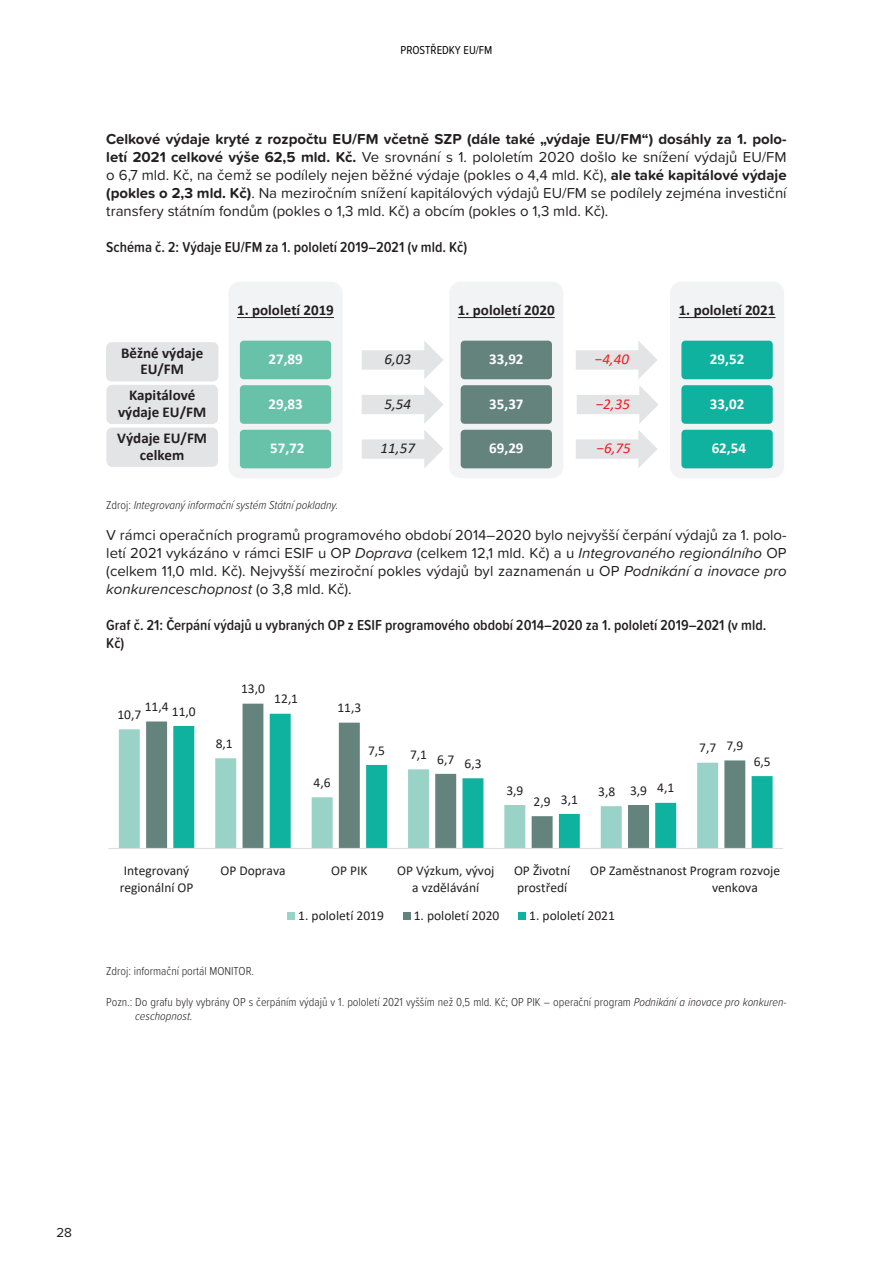
<style>
.page{position:relative;width:893px;height:1263px;background:#fff}
.page>*{position:absolute;margin:0;border:0;box-sizing:border-box;transform-origin:0 0}
.text_normal_10_b{font:15px/18px "Proxima Soft";color:#231f20;text-align:justify}
.tabulka_nadpis{font:600 15px/18px "Proxima Soft Cond";color:#231f20}
.t1{font:700 15px/16.5px "Calibri";color:#231f20;text-align:center}
.t2{font:700 15px "Calibri";color:#fff}
.t3{font:italic 15px "Calibri";color:#ee1d23}
.t4{font:italic 15px "Calibri";color:#231f20}
.t5{font:13.5px/16.5px "Calibri";color:#231f20;text-align:center}
.t6{font:13.5px "Proxima Soft";color:#231f20}
.zdroje{font:300 12px/13.8px "Proxima Soft Cond";color:#231f20}
.zdroje-2{font:italic 300 12px "Proxima Soft Cond";color:#231f20}
.t7{font:12px "Proxima Soft Cond";color:#040503}
.s1{font-weight:700}
.s2{font-style:normal}
.s3{font-style:italic}
</style>
<div class="page">
<div style="left:103px;top:339px;width:118px;height:45px;background:#e3e4e6;border:3px solid #fff;border-radius:7px"></div>
<div style="left:103px;top:382px;width:118px;height:45px;background:#e3e4e6;border:3px solid #fff;border-radius:7px"></div>
<div style="left:103px;top:424px;width:118px;height:46px;background:#e3e4e6;border:3px solid #fff;border-radius:7px"></div>
<div style="left:228px;top:282px;width:115px;height:196px;background:#f2f3f4;border-radius:11px"></div>
<svg style="left:237px;top:317px;width:97px;height:1px"></svg>
<div style="left:240px;top:341px;width:91px;height:38px;background:#68c2a9;border-radius:4px"></div>
<div style="left:240px;top:385px;width:91px;height:39px;background:#68c2a9;border-radius:4px"></div>
<div style="left:240px;top:430px;width:91px;height:38px;background:#68c2a9;border-radius:4px"></div>
<svg style="left:362px;top:341px;width:81px;height:38px"></svg>
<svg style="left:362px;top:386px;width:81px;height:37px"></svg>
<svg style="left:362px;top:430px;width:81px;height:38px"></svg>
<div style="left:449px;top:282px;width:114px;height:196px;background:#f2f3f4;border-radius:11px"></div>
<svg style="left:458px;top:317px;width:97px;height:1px"></svg>
<div style="left:461px;top:341px;width:91px;height:38px;background:#64837d;border-radius:4px"></div>
<div style="left:461px;top:385px;width:91px;height:39px;background:#64837d;border-radius:4px"></div>
<div style="left:461px;top:430px;width:91px;height:38px;background:#64837d;border-radius:4px"></div>
<svg style="left:576px;top:341px;width:81px;height:38px"></svg>
<svg style="left:577px;top:386px;width:82px;height:37px"></svg>
<svg style="left:576px;top:430px;width:81px;height:38px"></svg>
<div style="left:670px;top:282px;width:114px;height:196px;background:#f2f3f4;border-radius:11px"></div>
<svg style="left:679px;top:317px;width:96px;height:1px"></svg>
<div style="left:681px;top:341px;width:92px;height:38px;background:#0fb29e;border-radius:4px"></div>
<div style="left:681px;top:385px;width:92px;height:39px;background:#0fb29e;border-radius:4px"></div>
<div style="left:681px;top:430px;width:92px;height:38px;background:#0fb29e;border-radius:4px"></div>
<div style="left:119px;top:729px;width:21px;height:119px;background:#99d2c6"></div>
<svg style="left:146px;top:704px;width:145px;height:144px;fill:#64837d"></svg>
<svg style="left:173px;top:714px;width:600px;height:134px"></svg>
<hr style="left:108px;top:848px;width:675px;height:1px;background:#dcdddf">
<div style="left:288px;top:912px;width:7px;height:8px;background:#99d2c6"></div>
<div style="left:403px;top:912px;width:8px;height:8px;background:#64837d"></div>
<div style="left:519px;top:912px;width:7px;height:8px;background:#0fb29e"></div>
<p class="t7" style="left:400px;top:41px;width:93px">PROSTŘEDKY EU/FM</p>
<p class="text_normal_10_b" style="left:106px;top:129px;width:682px"><span class="s1">Celkové výdaje kryté z rozpočtu EU/FM včetně SZP (dále také „výdaje EU/FM“) dosáhly za 1. polo&shy;letí 2021 celkové výše 62,5 mld. Kč.</span> Ve srovnání s 1. pololetím 2020 došlo ke snížení výdajů EU/FM o 6,7 mld. Kč, na čemž se podílely nejen běžné výdaje (pokles o 4,4 mld. Kč), <span class="s1">ale také kapitálové výdaje (pokles o 2,3 mld. Kč)</span>. Na meziročním snížení kapitálových výdajů EU/FM se podílely zejména investiční transfery státním fondům (pokles o 1,3 mld. Kč) a obcím (pokles o 1,3 mld. Kč).</p>
<p class="tabulka_nadpis" style="left:106px;top:237px;width:363px">Schéma č. 2: Výdaje EU/FM za 1. pololetí 2019–2021 (v mld. Kč)</p>
<p class="t1" style="left:121px;top:344px;width:84px">Běžné výdaje<br>EU/FM</p>
<p class="t1" style="left:118px;top:387px;width:90px">Kapitálové výdaje EU/FM</p>
<p class="t1" style="left:117px;top:430px;width:91px">Výdaje EU/FM celkem</p>
<p class="t1" style="left:237px;top:302px;width:98px">1. pololetí 2019</p>
<p class="t2" style="left:268px;top:349px;width:36px">27,89</p>
<p class="t2" style="left:268px;top:393px;width:36px">29,83</p>
<p class="t2" style="left:270px;top:438px;width:36px">57,72</p>
<p class="t4" style="left:384px;top:349px;width:28px">6,03</p>
<p class="t4" style="left:384px;top:393px;width:28px">5,54</p>
<p class="t4" style="left:381px;top:438px;width:36px">11,57</p>
<p class="t1" style="left:458px;top:302px;width:98px">1. pololetí 2020</p>
<p class="t2" style="left:489px;top:349px;width:36px">33,92</p>
<p class="t2" style="left:489px;top:393px;width:36px">35,37</p>
<p class="t2" style="left:489px;top:438px;width:36px">69,29</p>
<p class="t3" style="left:595px;top:349px;width:36px">−4,40</p>
<p class="t3" style="left:596px;top:393px;width:36px">−2,35</p>
<p class="t3" style="left:597px;top:438px;width:36px">−6,75</p>
<p class="t1" style="left:679px;top:302px;width:98px">1. pololetí 2021</p>
<p class="t2" style="left:710px;top:349px;width:36px">29,52</p>
<p class="t2" style="left:710px;top:393px;width:36px">33,02</p>
<p class="t2" style="left:712px;top:438px;width:36px">62,54</p>
<p class="zdroje-2" style="left:106px;top:497px;width:233px"><span class="s2">Zdroj:</span> Integrovaný informační systém Státní pokladny.</p>
<p class="text_normal_10_b" style="left:106px;top:525px;width:682px">V rámci operačních programů programového období 2014–2020 bylo nejvyšší čerpání výdajů za 1. polo&shy;letí 2021 vykázáno v rámci ESIF u OP <span class="s3">Doprava</span> (celkem 12,1 mld. Kč) a u <span class="s3">Integrovaného regionálního</span> OP (celkem 11,0 mld. Kč). Nejvyšší meziroční pokles výdajů byl zaznamenán u OP <span class="s3">Podnikání a inovace pro konkurenceschopnost</span> (o 3,8 mld. Kč).</p>
<p class="tabulka_nadpis" style="left:106px;top:615px;width:662px">Graf č. 21: Čerpání výdajů u vybraných OP z ESIF programového období 2014–2020 za 1. pololetí 2019–2021 (v mld.<br>Kč)</p>
<p class="t5" style="left:145px;top:698px;width:25px">11,4</p>
<p class="t5" style="left:172px;top:702px;width:25px">11,0</p>
<p class="t5" style="left:117px;top:706px;width:25px">10,7</p>
<p class="t5" style="left:241px;top:680px;width:25px">13,0</p>
<p class="t5" style="left:274px;top:690px;width:25px">12,1</p>
<p class="t5" style="left:216px;top:735px;width:19px">8,1</p>
<p class="t5" style="left:337px;top:699px;width:25px">11,3</p>
<p class="t5" style="left:314px;top:774px;width:19px">4,6</p>
<p class="t5" style="left:368px;top:741px;width:19px">7,5</p>
<p class="t5" style="left:410px;top:746px;width:19px">7,1</p>
<p class="t5" style="left:437px;top:750px;width:19px">6,7</p>
<p class="t5" style="left:464px;top:755px;width:19px">6,3</p>
<p class="t5" style="left:506px;top:782px;width:19px">3,9</p>
<p class="t5" style="left:598px;top:783px;width:19px">3,8</p>
<p class="t5" style="left:561px;top:790px;width:19px">3,1</p>
<p class="t5" style="left:534px;top:793px;width:19px">2,9</p>
<p class="t5" style="left:630px;top:782px;width:19px">3,9</p>
<p class="t5" style="left:657px;top:779px;width:19px">4,1</p>
<p class="t5" style="left:699px;top:739px;width:19px">7,7</p>
<p class="t5" style="left:726px;top:737px;width:19px">7,9</p>
<p class="t5" style="left:754px;top:753px;width:19px">6,5</p>
<p class="t5" style="left:120px;top:862px;width:75px">Integrovaný regionální OP</p>
<p class="t5" style="left:220px;top:862px;width:67px">OP Doprava</p>
<p class="t5" style="left:331px;top:862px;width:38px">OP PIK</p>
<p class="t5" style="left:397px;top:862px;width:99px">OP Výzkum, vývoj a vzdělávání</p>
<p class="t5" style="left:514px;top:862px;width:58px;text-align:left">OP Životní prostředí</p>
<p class="t5" style="left:712px;top:862px;width:70px;text-align:left;text-indent:-122px">OP Zaměstnanost Program rozvoje venkova</p>
<p class="t5" style="left:298px;top:907px;width:87px">1. pololetí 2019</p>
<p class="t5" style="left:414px;top:907px;width:87px">1. pololetí 2020</p>
<p class="t5" style="left:529px;top:907px;width:87px">1. pololetí 2021</p>
<p class="zdroje" style="left:106px;top:963px;width:149px">Zdroj: informační portál MONITOR.</p>
<p class="zdroje" style="left:135px;top:995px;width:653px;text-indent:-29px">Pozn.: Do grafu byly vybrány OP s čerpáním výdajů v 1. pololetí 2021 vyšším než 0,5 mld. Kč; OP PIK – operační program <span class="s3">Podnikání a inovace pro konkuren&shy;ceschopnost.</span></p>
<p class="t6" style="left:56px;top:1222px;width:17px">28</p>
</div>
